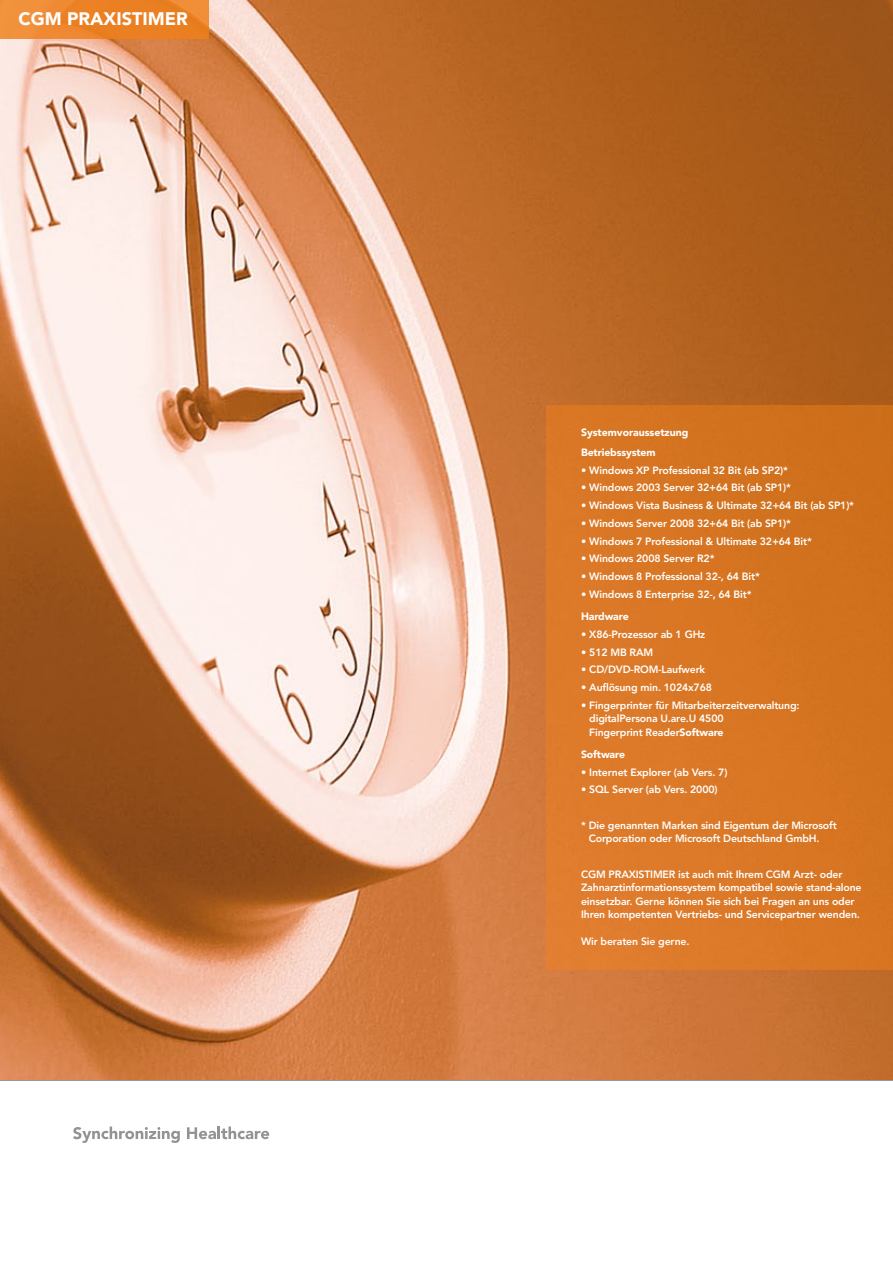
<style>
.page{position:relative;width:893px;height:1263px;background:#fff}
.page>*{position:absolute;margin:0;border:0;box-sizing:border-box;transform-origin:0 0}
.t1{font:900 18px "Avenir";color:#fff}
.t2{font:800 10.5px/13.5px "Avenir";letter-spacing:-.015em;color:#fff}
.t3{font:900 10.5px/19.5px "Avenir";letter-spacing:-.015em;color:#fff}
.s1{font-weight:900}
</style>
<div class="page">
<img style="left:0;top:0;width:893px;height:1032px">
<img style="left:0;top:0;width:209px;height:38px">
<svg style="left:0;top:1032px;width:893px;height:111px"></svg>
<img style="left:546px;top:405px;width:347px;height:564px">
<h1 class="t1" style="left:18px;top:8px;width:171px">CGM PRAXISTIMER</h1>
<p class="t3" style="left:581px;top:423px;width:109px">Systemvoraussetzung<br>Betriebssystem</p>
<p class="t2" style="left:581px;top:463px;width:208px">• Windows xP Professional 32 Bit (ab sP2)*</p>
<p class="t2" style="left:581px;top:481px;width:212px">• Windows 2003 server 32+64 Bit (ab sP1)*</p>
<p class="t2" style="left:581px;top:499px;width:275px">• Windows Vista Business &amp; Ultimate 32+64 Bit (ab sP1)*</p>
<p class="t2" style="left:581px;top:516px;width:212px">• Windows server 2008 32+64 Bit (ab sP1)*</p>
<p class="t2" style="left:581px;top:534px;width:232px">• Windows 7 Professional &amp; Ultimate 32+64 Bit*</p>
<p class="t2" style="left:581px;top:552px;width:135px">• Windows 2008 server r2*</p>
<p class="t2" style="left:581px;top:570px;width:180px">• Windows 8 Professional 32-, 64 Bit*</p>
<p class="t2" style="left:581px;top:587px;width:172px">• Windows 8 enterprise 32-, 64 Bit*</p>
<p class="t3" style="left:581px;top:606px;width:49px">Hardware</p>
<p class="t2" style="left:581px;top:627px;width:126px">• x86-Prozessor ab 1 GHz</p>
<p class="t2" style="left:581px;top:645px;width:74px">• 512 MB raM</p>
<p class="t2" style="left:581px;top:663px;width:126px">• CD/DVD-rOM-Laufwerk</p>
<p class="t2" style="left:581px;top:681px;width:132px">• auflösung min. 1024x768</p>
<p class="t2" style="left:589px;top:698px;width:212px;text-indent:-8px">• Fingerprinter für Mitarbeiterzeitverwaltung: digitalPersona U.are.U 4500<br>Fingerprint reader<span class="s1">Software</span></p>
<p class="t3" style="left:581px;top:744px;width:45px">Software</p>
<p class="t2" style="left:581px;top:765px;width:148px">• internet explorer (ab Vers. 7)</p>
<p class="t2" style="left:581px;top:783px;width:138px">• sQL server (ab Vers. 2000)</p>
<p class="t2" style="left:589px;top:818px;width:250px;text-indent:-8px">* Die genannten Marken sind eigentum der Microsoft<br>Corporation oder Microsoft Deutschland GmbH.</p>
<p class="t2" style="left:581px;top:867px;width:282px">CGM PraxisTiMer ist auch mit ihrem CGM arzt- oder Zahnarztinformationssystem kompatibel sowie stand-alone einsetzbar. Gerne können sie sich bei Fragen an uns oder ihren kompetenten Vertriebs- und servicepartner wenden.</p>
<p class="t2" style="left:581px;top:935px;width:110px">Wir beraten sie gerne.</p>
</div>
